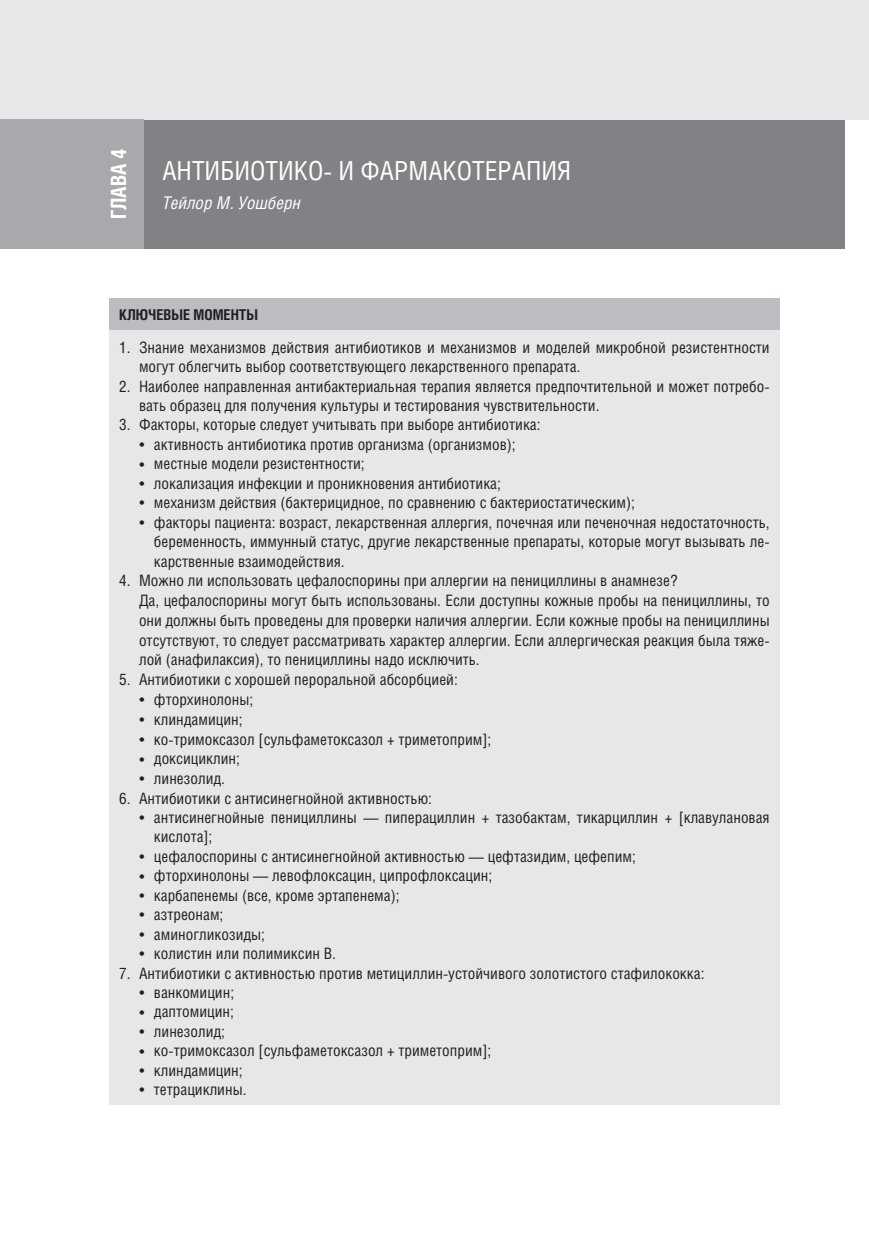
<style>
.page{position:relative;width:869px;height:1241px;background:#fff}
.page>*{position:absolute;margin:0;border:0;box-sizing:border-box;transform-origin:0 0}
.t1{font:26.25px "Helios Cond";color:#fff}
.t2{font:700 21px "Helios Cond";color:#fff}
.t3{font:italic 17.5px "Helios Cond";color:#fff}
.t4{font:15.75px/19.4px "Helios Cond";color:#231f20}
.t5{font:700 14.88px "Helios Cond";color:#231f20}
</style>
<div class="page">
<div style="left:843px;top:0;width:25px;height:119px;background:#e6e7e9"></div>
<div style="left:144px;top:119px;width:699px;height:130px;background:#808285"></div>
<div style="left:0;top:0;width:843px;height:119px;background:#e6e7e9"></div>
<div style="left:0;top:119px;width:144px;height:130px;background:#a8a9ad"></div>
<div style="left:109px;top:298px;width:670px;height:32px;background:#bcbdc0"></div>
<div style="left:109px;top:330px;width:670px;height:774px;background:#e6e7e9"></div>
<p class="t2" style="left:111px;top:219px;width:72px;rotate:-90deg">ГЛАВА 4</p>
<p class="t1" style="left:162px;top:161px;width:410px">АНТИБИОТИКО- И ФАРМАКОТЕРАПИЯ</p>
<p class="t3" style="left:162px;top:196px;width:140px">Тейлор М. Уошберн</p>
<p class="t5" style="left:119px;top:310px;width:140px">КЛЮЧЕВЫЕ МОМЕНТЫ</p>
<p class="t4" style="left:139px;top:339px;width:631px;text-indent:-20px">1. Знание механизмов действия антибиотиков и механизмов и моделей микробной резистентности могут облегчить выбор соответствующего лекарственного препарата.</p>
<p class="t4" style="left:139px;top:377px;width:631px;text-indent:-20px">2. Наиболее направленная антибактериальная терапия является предпочтительной и может потребо&shy;вать образец для получения культуры и тестирования чувствительности.</p>
<p class="t4" style="left:119px;top:416px;width:422px">3. Факторы, которые следует учитывать при выборе антибиотика:</p>
<p class="t4" style="left:139px;top:436px;width:378px">• активность антибиотика против организма (организмов);</p>
<p class="t4" style="left:139px;top:455px;width:227px">• местные модели резистентности;</p>
<p class="t4" style="left:139px;top:474px;width:363px">• локализация инфекции и проникновения антибиотика;</p>
<p class="t4" style="left:139px;top:494px;width:497px">• механизм действия (бактерицидное, по сравнению с бактериостатическим);</p>
<p class="t4" style="left:154px;top:513px;width:617px;text-align:justify;text-indent:-15px">• факторы пациента: возраст, лекарственная аллергия, почечная или печеночная недостаточность, беременность, иммунный статус, другие лекарственные препараты, которые могут вызывать ле&shy;карственные взаимодействия.</p>
<p class="t4" style="left:139px;top:572px;width:632px;text-indent:-20px">4. Можно ли использовать цефалоспорины при аллергии на пенициллины в анамнезе?<br>Да, цефалоспорины могут быть использованы. Если доступны кожные пробы на пенициллины, то они должны быть проведены для проверки наличия аллергии. Если кожные пробы на пенициллины отсутствуют, то следует рассматривать характер аллергии. Если аллергическая реакция была тяже&shy;лой (анафилаксия), то пенициллины надо исключить.</p>
<p class="t4" style="left:119px;top:671px;width:340px">5. Антибиотики с хорошей пероральной абсорбцией:</p>
<p class="t4" style="left:139px;top:691px;width:116px">• фторхинолоны;</p>
<p class="t4" style="left:139px;top:710px;width:105px">• клиндамицин;</p>
<p class="t4" style="left:139px;top:730px;width:353px">• ко-тримоксазол [сульфаметоксазол + триметоприм];</p>
<p class="t4" style="left:139px;top:750px;width:102px">• доксициклин;</p>
<p class="t4" style="left:139px;top:770px;width:87px">• линезолид.</p>
<p class="t4" style="left:119px;top:789px;width:314px">6. Антибиотики с антисинегнойной активностью:</p>
<p class="t4" style="left:154px;top:809px;width:617px;text-indent:-15px">• антисинегнойные пенициллины — пиперациллин + тазобактам, тикарциллин + [клавулановая кислота];</p>
<p class="t4" style="left:139px;top:847px;width:498px">• цефалоспорины с антисинегнойной активностью — цефтазидим, цефепим;</p>
<p class="t4" style="left:139px;top:867px;width:354px">• фторхинолоны — левофлоксацин, ципрофлоксацин;</p>
<p class="t4" style="left:139px;top:886px;width:262px">• карбапенемы (все, кроме эртапенема);</p>
<p class="t4" style="left:139px;top:906px;width:86px">• азтреонам;</p>
<p class="t4" style="left:139px;top:925px;width:127px">• аминогликозиды;</p>
<p class="t4" style="left:139px;top:945px;width:198px">• колистин или полимиксин В.</p>
<p class="t4" style="left:119px;top:964px;width:586px">7. Антибиотики с активностью против метициллин-устойчивого золотистого стафилококка:</p>
<p class="t4" style="left:139px;top:983px;width:97px">• ванкомицин;</p>
<p class="t4" style="left:139px;top:1003px;width:96px">• даптомицин;</p>
<p class="t4" style="left:139px;top:1022px;width:87px">• линезолид;</p>
<p class="t4" style="left:139px;top:1042px;width:353px">• ко-тримоксазол [сульфаметоксазол + триметоприм];</p>
<p class="t4" style="left:139px;top:1061px;width:105px">• клиндамицин;</p>
<p class="t4" style="left:139px;top:1081px;width:109px">• тетрациклины.</p>
</div>
